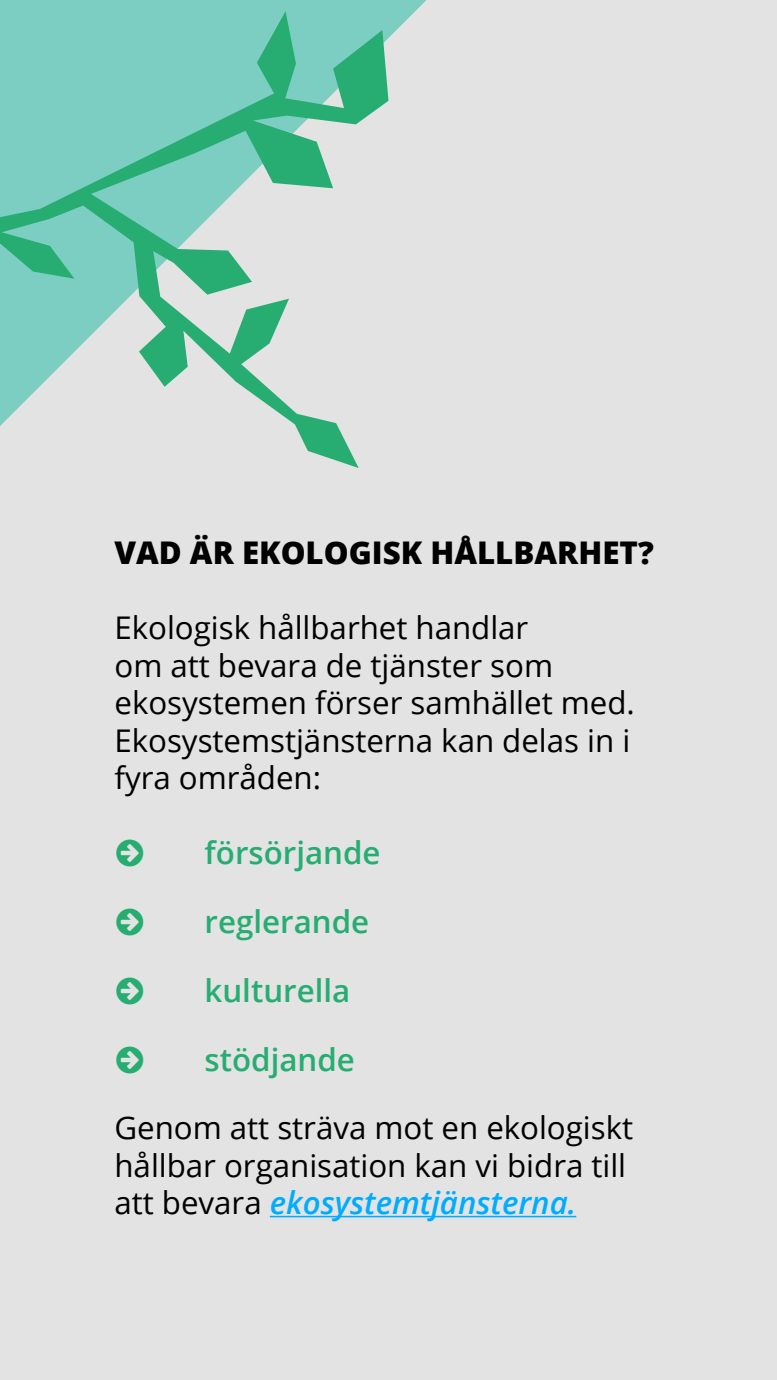
<style>
.page{position:relative;width:777px;height:1380px;background:#fff}
.page>*{position:absolute;margin:0;border:0;box-sizing:border-box;transform-origin:0 0}
.t1{font:31.25px/37.5px "Open Sans";color:#000}
.t2{font:600 31.25px/68.8px "Open Sans";color:#27ad72}
.t3{font:800 31.25px "Open Sans";color:#000}
.s1{font-weight:600;font-style:italic;color:#00acff}
</style>
<div class="page">
<div style="left:0;top:0;width:776px;height:1380px;background:#e3e3e3"></div>
<hr style="left:270px;top:1216px;width:306px;height:1px;background:#00acff">
<svg style="left:0;top:0;width:426px;height:101px;fill:#7ccdc2"></svg>
<svg style="left:0;top:11px;width:388px;height:457px"></svg>
<p class="t3" style="left:114px;top:529px;width:540px">VAD ÄR EKOLOGISK HÅLLBARHET?</p>
<p class="t1" style="left:114px;top:608px;width:521px">Ekologisk hållbarhet handlar<br>om att bevara de tjänster som ekosystemen förser samhället med.<br>Ekosystemstjänsterna kan delas in i fyra områden:</p>
<p class="t2" style="left:204px;top:818px;width:177px">försörjande reglerande kulturella</p>
<p class="t2" style="left:204px;top:1024px;width:152px">stödjande</p>
<p class="t1" style="left:114px;top:1108px;width:520px">Genom att sträva mot en ekologiskt hållbar organisation kan vi bidra till att bevara <span class="s1">ekosystemtjänsterna.</span></p>
</div>
